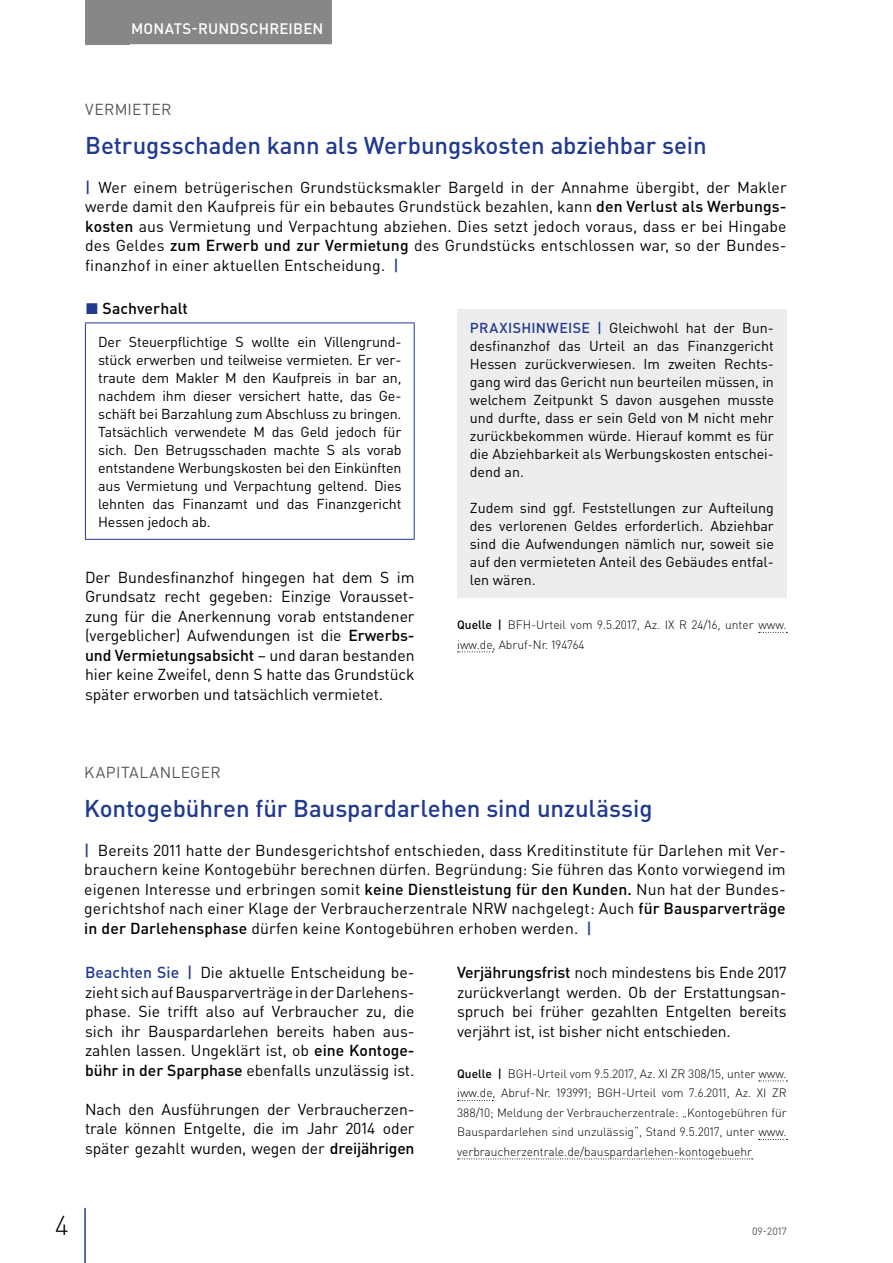
<style>
.page{position:relative;width:893px;height:1263px;background:#fff}
.page>*{position:absolute;margin:0;border:0;box-sizing:border-box;transform-origin:0 0}
.t1{font:300 27px "DIN Pro";color:#000}
.t2{font:500 24px "DIN Pro";letter-spacing:-.005em;color:#213a8f}
.t3{font:15.75px/19.5px "DIN Pro";color:#000;text-align:justify}
.t4{font:15.75px "DIN Pro";letter-spacing:.02em;color:#575756}
.t5{font:500 15.75px "DIN Pro";letter-spacing:.005em;color:#000}
.t6{font:500 15px "DIN Pro";letter-spacing:.015em;color:#fff}
.t7{font:14.25px/18px "DIN Pro";color:#000;text-align:justify}
.t8{font:300 12px/19.5px "DIN Pro";color:#000;text-align:justify}
.t9{font:10.5px "DIN Pro";color:#575756}
.s1{font-weight:500;color:#213a8f}
.s2{font-weight:500}
.s3{color:#213a8f}
</style>
<div class="page">
<div style="left:85px;top:0;width:45px;height:44px;background:#878787"></div>
<hr style="left:84px;top:1208px;width:2px;height:55px;background:#213a8f">
<div style="left:122px;top:0;width:210px;height:44px;background:#878787"></div>
<svg style="left:759px;top:1080px;width:28px;height:1px"></svg>
<svg style="left:457px;top:1100px;width:36px;height:1px"></svg>
<svg style="left:759px;top:1139px;width:28px;height:1px"></svg>
<svg style="left:457px;top:1158px;width:296px;height:1px"></svg>
<hr style="left:85px;top:322px;width:330px;height:1px;background:#213a8f">
<hr style="left:85px;top:323px;width:1px;height:216px;background:#213a8f">
<hr style="left:414px;top:323px;width:1px;height:216px;background:#213a8f">
<hr style="left:85px;top:539px;width:330px;height:1px;background:#213a8f">
<svg style="left:759px;top:632px;width:28px;height:1px"></svg>
<svg style="left:457px;top:651px;width:36px;height:1px"></svg>
<div style="left:457px;top:309px;width:330px;height:289px;background:#ededed"></div>
<p class="t6" style="left:131px;top:18px;width:194px">MONATS-RUNDSCHREIBEN</p>
<p class="t4" style="left:85px;top:98px;width:88px">VERMIETER</p>
<h2 class="t2" style="left:85px;top:129px;width:623px">Betrugsschaden kann als Werbungskosten abziehbar sein</h2>
<p class="t3" style="left:85px;top:177px;width:703px;text-align:left"><span class="s1">|</span> Wer einem betrügerischen Grundstücksmakler Bargeld in der Annahme übergibt, der Makler werde damit den Kaufpreis für ein bebautes Grundstück bezahlen, kann <span class="s2">den Verlust als Werbungs&shy;kosten</span> aus Vermietung und Verpachtung abziehen. Dies setzt jedoch voraus, dass er bei Hingabe des Geldes <span class="s2">zum Erwerb und zur Vermietung</span> des Grundstücks entschlossen war, so der Bundes&shy;finanzhof in einer aktuellen Entscheidung. <span class="s1">|</span></p>
<p class="t5" style="left:85px;top:298px;width:104px"><span class="s3">◼</span> Sachverhalt</p>
<p class="t7" style="left:98px;top:332px;width:305px">Der Steuerpflichtige S wollte ein Villengrund&shy;stück erwerben und teilweise vermieten. Er ver&shy;traute dem Makler M den Kaufpreis in bar an, nachdem ihm dieser versichert hatte, das Ge&shy;schäft bei Barzahlung zum Abschluss zu bringen.<br>Tatsächlich verwendete M das Geld jedoch für sich. Den Betrugsschaden machte S als vorab entstandene Werbungskosten bei den Einkünften aus Vermietung und Verpachtung geltend. Dies lehnten das Finanzamt und das Finanzgericht Hessen jedoch ab.</p>
<p class="t7" style="left:470px;top:318px;width:306px"><span class="s1">PRAXISHINWEISE |</span> Gleichwohl hat der Bun&shy;desfinanzhof das Urteil an das Finanzgericht Hessen zurückverwiesen. Im zweiten Rechts&shy;gang wird das Gericht nun beurteilen müssen, in welchem Zeitpunkt S davon ausgehen musste und durfte, dass er sein Geld von M nicht mehr zurückbekommen würde. Hierauf kommt es für die Abziehbarkeit als Werbungskosten entschei&shy;dend an.</p>
<p class="t7" style="left:470px;top:498px;width:306px">Zudem sind ggf. Feststellungen zur Aufteilung des verlorenen Geldes erforderlich. Abziehbar sind die Aufwendungen nämlich nur, soweit sie auf den vermieteten Anteil des Gebäudes entfal&shy;len wären.</p>
<p class="t8" style="left:457px;top:615px;width:331px"><span class="s2">Quelle |</span> BFH-Urteil vom 9.5.2017, Az. IX R 24/16, unter www. iww.de, Abruf-Nr. 194764</p>
<p class="t3" style="left:85px;top:567px;width:331px">Der Bundesfinanzhof hingegen hat dem S im Grundsatz recht gegeben: Einzige Vorausset&shy;zung für die Anerkennung vorab entstandener (vergeblicher) Aufwendungen ist die <span class="s2">Erwerbs&shy;und Vermietungsabsicht</span> – und daran bestanden hier keine Zweifel, denn S hatte das Grundstück später erworben und tatsächlich vermietet.</p>
<p class="t4" style="left:84px;top:761px;width:138px">KAPITALANLEGER</p>
<h2 class="t2" style="left:84px;top:792px;width:570px">Kontogebühren für Bauspardarlehen sind unzulässig</h2>
<p class="t3" style="left:84px;top:840px;width:703px"><span class="s1">|</span> Bereits 2011 hatte der Bundesgerichtshof entschieden, dass Kreditinstitute für Darlehen mit Ver&shy;brauchern keine Kontogebühr berechnen dürfen. Begründung: Sie führen das Konto vorwiegend im eigenen Interesse und erbringen somit <span class="s2">keine Dienstleistung für den Kunden.</span> Nun hat der Bundes&shy;gerichtshof nach einer Klage der Verbraucherzentrale NRW nachgelegt: Auch <span class="s2">für Bausparverträge in der Darlehensphase</span> dürfen keine Kontogebühren erhoben werden. <span class="s1">|</span></p>
<p class="t3" style="left:85px;top:962px;width:331px;text-align:left"><span class="s1">Beachten Sie |</span> Die aktuelle Entscheidung be&shy;zieht sich auf Bausparverträge in der Darlehens&shy;phase. Sie trifft also auf Verbraucher zu, die sich ihr Bauspardarlehen bereits haben aus&shy;zahlen lassen. Ungeklärt ist, ob <span class="s2">eine Kontoge&shy;bühr in der Sparphase</span> ebenfalls unzulässig ist.</p>
<p class="t3" style="left:85px;top:1098px;width:331px;text-align:left">Nach den Ausführungen der Verbraucherzen&shy;trale können Entgelte, die im Jahr 2014 oder später gezahlt wurden, wegen der <span class="s2">dreijährigen</span></p>
<p class="t3" style="left:457px;top:962px;width:331px"><span class="s2">Verjährungsfrist</span> noch mindestens bis Ende 2017 zurückverlangt werden. Ob der Erstattungsan&shy;spruch bei früher gezahlten Entgelten bereits verjährt ist, ist bisher nicht entschieden.</p>
<p class="t8" style="left:457px;top:1063px;width:331px"><span class="s2">Quelle |</span> BGH-Urteil vom 9.5.2017, Az. XI ZR 308/15, unter www. iww.de, Abruf-Nr. 193991; BGH-Urteil vom 7.6.2011, Az. XI ZR 388/10; Meldung der Verbraucherzentrale: „Kontogebühren für Bauspardarlehen sind unzulässig“, Stand 9.5.2017, unter www. verbraucherzentrale.de/bauspardarlehen-kontogebuehr</p>
<h1 class="t1" style="left:55px;top:1207px;width:15px">4</h1>
<p class="t9" style="left:752px;top:1224px;width:36px">09-2017</p>
</div>
